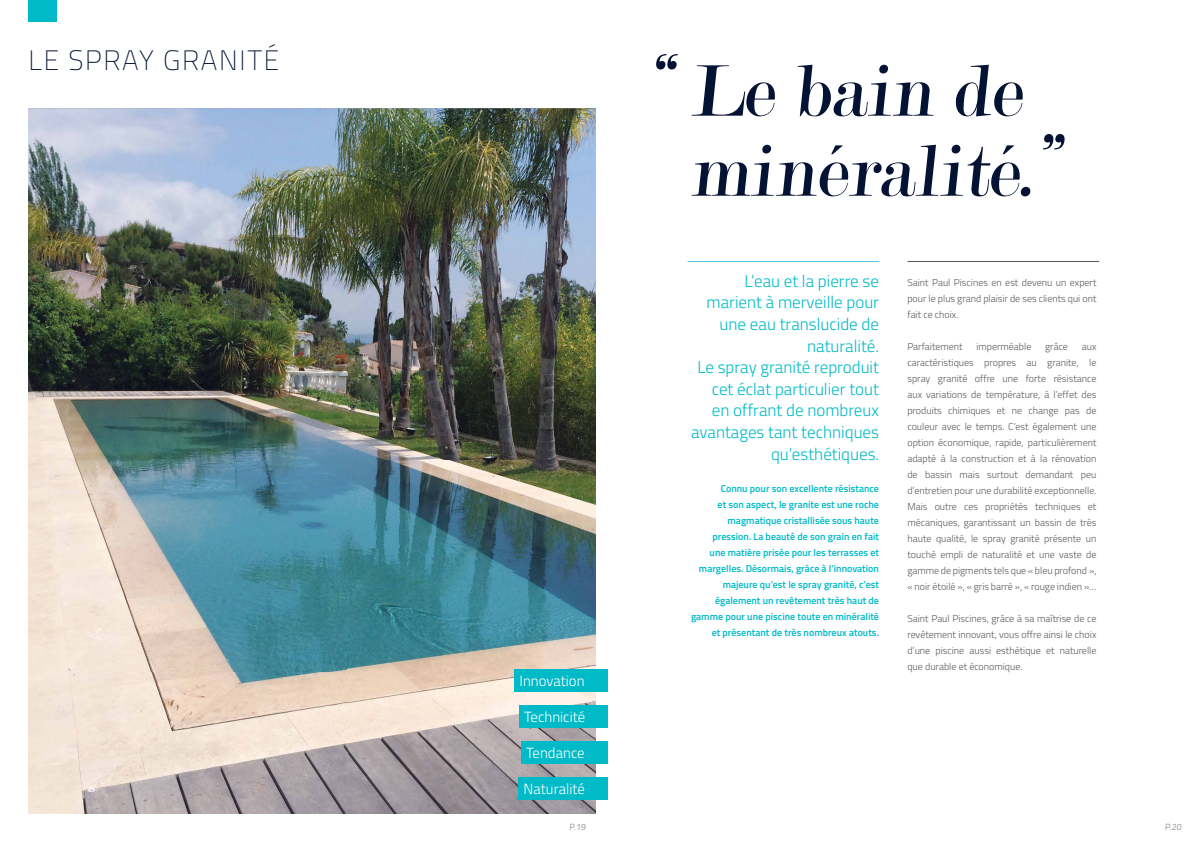
<style>
.page{position:relative;width:1191px;height:842px;background:#fff}
.page>*{position:absolute;margin:0;border:0;box-sizing:border-box;transform-origin:0 0}
.t1{font:78px/80px "Modern";color:#041334;text-align:center}
.t2{font:100 28px "Titillium Web";letter-spacing:.06em;color:#041334}
.t3{font:300 17px/21.6px "Titillium Web";color:#00bac8;text-align:right}
.t4{font:300 14.8px "Titillium Web";color:#fff}
.t5{font:300 10px/16px "Titillium Web";color:#58595b;text-align:justify}
.t6{font:600 10px/16px "Titillium Web";color:#00bac8;text-align:right}
.t7{font:9px "Titillium Web";color:#939598}
</style>
<div class="page">
<img style="left:28px;top:109px;width:567px;height:705px">
<div style="left:28px;top:0;width:29px;height:21px;background:#00bac8"></div>
<hr style="left:688px;top:261px;width:191px;height:1px;background:#4dc7e4">
<hr style="left:907px;top:261px;width:192px;height:1px;background:#58595b">
<div style="left:514px;top:669px;width:93px;height:23px;background:#00bac8"></div>
<div style="left:518px;top:777px;width:89px;height:23px;background:#00bac8"></div>
<div style="left:520px;top:741px;width:87px;height:23px;background:#00bac8"></div>
<div style="left:518px;top:705px;width:89px;height:23px;background:#00bac8"></div>
<h2 class="t2" style="left:28px;top:41px;width:252px">LE SPRAY GRANITÉ</h2>
<h1 class="t1" style="left:649px;top:52px;width:420px">“ Le bain de minéralité.”</h1>
<h3 class="t4" style="left:519px;top:670px;width:67px">Innovation</h3>
<h3 class="t4" style="left:524px;top:706px;width:63px">Technicité</h3>
<h3 class="t4" style="left:526px;top:742px;width:60px">Tendance</h3>
<h3 class="t4" style="left:523px;top:778px;width:63px">Naturalité</h3>
<h3 class="t3" style="left:691px;top:269px;width:189px">L’eau et la pierre se marient à merveille pour une eau translucide de naturalité.<br>Le spray granité reproduit cet éclat particulier tout en offrant de nombreux avantages tant techniques qu’esthétiques.</h3>
<p class="t6" style="left:691px;top:480px;width:190px">Connu pour son excellente résistance<br>et son aspect, le granite est une roche magmatique cristallisée sous haute pression. La beauté de son grain en fait<br>une matière prisée pour les terrasses et margelles. Désormais, grâce à l’innovation majeure qu’est le spray granité, c’est également un revêtement très haut de gamme pour une piscine toute en minéralité et présentant de très nombreux atouts.</p>
<p class="t5" style="left:907px;top:274px;width:190px">Saint Paul Piscines en est devenu un expert pour le plus grand plaisir de ses clients qui ont fait ce choix.</p>
<p class="t5" style="left:907px;top:338px;width:57px">Parfaitement</p>
<p class="t5" style="left:976px;top:338px;width:56px">imperméable</p>
<p class="t5" style="left:1045px;top:338px;width:24px">grâce</p>
<p class="t5" style="left:907px;top:338px;width:190px;text-indent:174px">aux caractéristiques propres au granite, le spray granité offre une forte résistance aux variations de température, à l’effet des produits chimiques et ne change pas de couleur avec le temps. C’est également une option économique, rapide, particulièrement adapté à la construction et à la rénovation de bassin mais surtout demandant peu d’entretien pour une durabilité exceptionnelle.<br>Mais outre ces propriétés techniques et mécaniques, garantissant un bassin de très haute qualité, le spray granité présente un touché empli de naturalité et une vaste de gamme de pigments tels que « bleu profond », « noir étoilé », « gris barré », « rouge indien »…</p>
<p class="t5" style="left:907px;top:610px;width:190px">Saint Paul Piscines, grâce à sa maîtrise de ce revêtement innovant, vous offre ainsi le choix d’une piscine aussi esthétique et naturelle que durable et économique.</p>
<p class="t7" style="left:569px;top:820px;width:19px">P.19</p>
<p class="t7" style="left:1165px;top:820px;width:19px">P.20</p>
</div>
